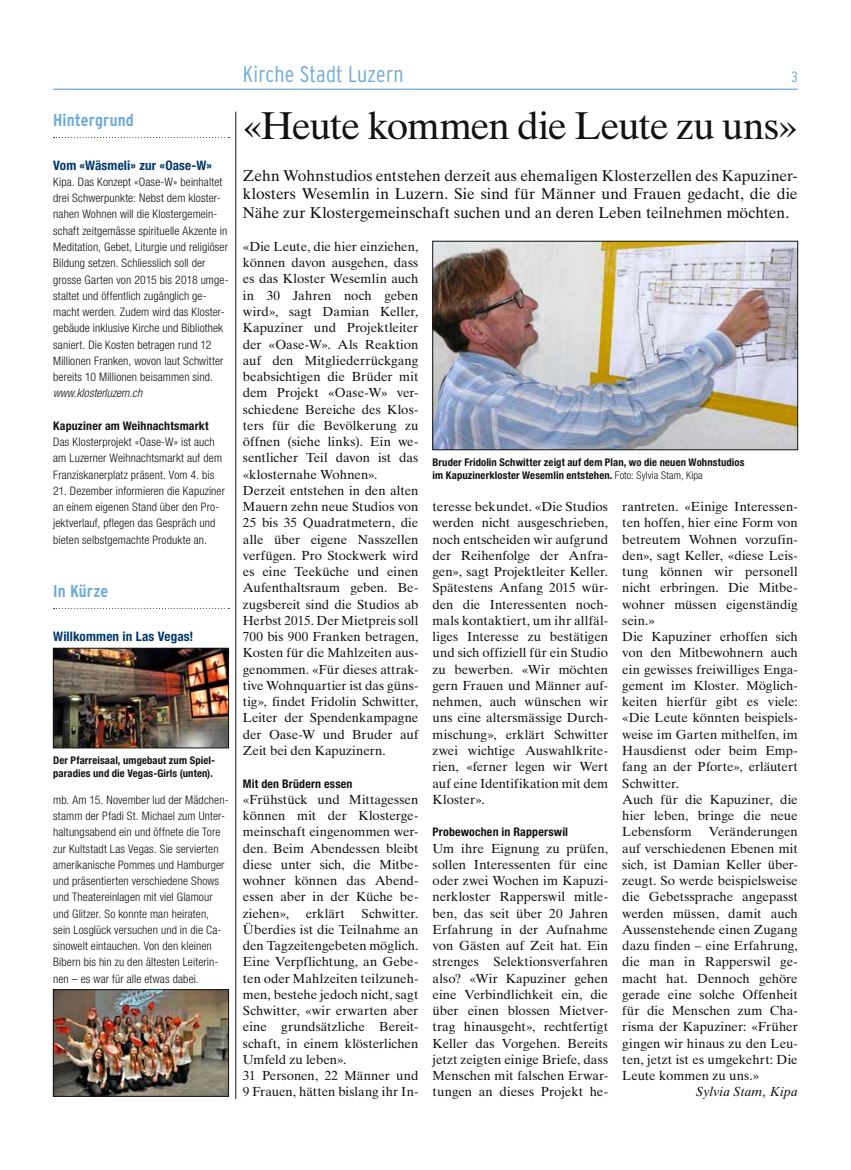
<style>
.page{position:relative;width:851px;height:1170px;background:#fff}
.page>*{position:absolute;margin:0;border:0;box-sizing:border-box;transform-origin:0 0}
.t1{font:38.75px "Times Ten LT Std";letter-spacing:-.035em;color:#111212}
.t2{font:300 condensed 22.5px "Interstate";letter-spacing:.01em;color:#70aad6}
.t3{font:700 condensed 17.12px "Interstate";letter-spacing:.005em;color:#70aad6}
.t4{font:15.62px/18.8px "Times Ten LT Std";letter-spacing:-.005em;color:#111212;text-align:justify}
.t5{font:300 condensed 15px "Interstate";color:#70aad6}
.t6{font:13.12px/16.2px "Times Ten LT Std";letter-spacing:-.005em;color:#111212;text-align:justify}
.t7{font:700 condensed 13.12px "Helvetica Neue LT Std";letter-spacing:.01em;color:#003868}
.t8{font:italic 13.12px "Times Ten LT Std";letter-spacing:.01em;color:#111212}
.t9{font:700 condensed 11.88px "Helvetica Neue LT Std";letter-spacing:.015em;color:#111212}
.t10{font:300 condensed 11.75px/16.2px "Helvetica Neue LT Std";letter-spacing:.01em;color:#111212}
.t11{font:italic 300 condensed 11.75px "Helvetica Neue LT Std";letter-spacing:.005em;color:#111212}
.t12{font:700 condensed 10.62px/12.8px "Helvetica Neue LT Std";letter-spacing:.01em;color:#111212}
.s1{font-weight:300}
</style>
<div class="page">
<hr style="left:53px;top:89px;width:744px;height:1px;background:#70aad6">
<hr style="left:235px;top:112px;width:1px;height:986px;background:#111212">
<svg style="left:54px;top:137px;width:175px;height:1px"></svg>
<svg style="left:54px;top:608px;width:175px;height:1px"></svg>
<img style="left:55px;top:650px;width:172px;height:96px">
<div style="left:53px;top:648px;width:176px;height:100px;border:1px solid #111212"></div>
<img style="left:55px;top:991px;width:172px;height:103px">
<div style="left:53px;top:989px;width:176px;height:107px;border:1px solid #111212"></div>
<img style="left:434px;top:243px;width:361px;height:205px">
<div style="left:432px;top:241px;width:365px;height:209px;border:1px solid #111212"></div>
<h3 class="t3" style="left:53px;top:111px;width:82px">Hintergrund</h3>
<p class="t7" style="left:53px;top:157px;width:160px">Vom «Wäsmeli» zur «Oase-W»</p>
<p class="t10" style="left:53px;top:173px;width:177px">Kipa. Das Konzept «Oase-W» beinhaltet drei Schwerpunkte: Nebst dem kloster&shy;nahen Wohnen will die Klostergemein&shy;schaft zeitgemässe spirituelle Akzente in Meditation, Gebet, Liturgie und religiöser Bildung setzen. Schliesslich soll der grosse Garten von 2015 bis 2018 umge&shy;staltet und öffentlich zugänglich ge&shy;macht werden. Zudem wird das Kloster&shy;gebäude inklusive Kirche und Bibliothek saniert. Die Kosten betragen rund 12<br>Millionen Franken, wovon laut Schwitter bereits 10 Millionen beisammen sind.</p>
<p class="t11" style="left:53px;top:386px;width:91px">www.klosterluzern.ch</p>
<p class="t9" style="left:53px;top:418px;width:157px">Kapuziner am Weihnachtsmarkt</p>
<p class="t10" style="left:53px;top:433px;width:170px">Das Klosterprojekt «Oase-W» ist auch am Luzerner Weihnachtsmarkt auf dem<br>Franziskanerplatz präsent. Vom 4. bis</p>
<p class="t10" style="left:53px;top:482px;width:173px">21. Dezember informieren die Kapuziner an einem eigenen Stand über den Pro&shy;jektverlauf, pflegen das Gespräch und bieten selbstgemachte Produkte an.</p>
<h3 class="t3" style="left:53px;top:581px;width:56px">In Kürze</h3>
<p class="t7" style="left:53px;top:628px;width:142px">Willkommen in Las Vegas!</p>
<p class="t12" style="left:53px;top:753px;width:162px">Der Pfarreisaal, umgebaut zum Spiel&shy;paradies und die Vegas-Girls (unten).</p>
<p class="t10" style="left:53px;top:791px;width:176px">mb. Am 15. November lud der Mädchen&shy;stamm der Pfadi St. Michael zum Unter&shy;haltungsabend ein und öffnete die Tore zur Kultstadt Las Vegas. Sie servierten amerikanische Pommes und Hamburger und präsentierten verschiedene Shows und Theatereinlagen mit viel Glamour und Glitzer. So konnte man heiraten, sein Losglück versuchen und in die Ca&shy;sinowelt eintauchen. Von den kleinen Bibern bis hin zu den ältesten Leiterin&shy;nen – es war für alle etwas dabei.</p>
<h2 class="t2" style="left:243px;top:62px;width:162px">Kirche Stadt Luzern</h2>
<p class="t5" style="left:791px;top:68px;width:8px">3</p>
<h1 class="t1" style="left:243px;top:103px;width:556px">«Heute kommen die Leute zu uns»</h1>
<p class="t4" style="left:243px;top:166px;width:556px">Zehn Wohnstudios entstehen derzeit aus ehemaligen Klosterzellen des Kapuziner&shy;klosters Wesemlin in Luzern. Sie sind für Männer und Frauen gedacht, die die Nähe zur Klostergemeinschaft suchen und an deren Leben teilnehmen möchten.</p>
<p class="t6" style="left:243px;top:238px;width:177px;text-align:left">«Die Leute, die hier einziehen, können davon ausgehen, dass es das Kloster Wesemlin auch in 30 Jahren noch geben wird», sagt Damian Keller,<br>Kapuziner und Projektleiter der «Oase-W». Als Reaktion auf den Mitgliederrückgang beabsichtigen die Brüder mit dem Projekt «Oase-W» ver&shy;schiedene Bereiche des Klos&shy;ters für die Bevölkerung zu öffnen (siehe links). Ein we&shy;sentlicher Teil davon ist das «klosternahe Wohnen».<br>Derzeit entstehen in den alten<br>Mauern zehn neue Studios von<br>25 bis 35 Quadratmetern, die alle über eigene Nasszellen verfügen. Pro Stockwerk wird es eine Teeküche und einen<br>Aufenthaltsraum geben. Be&shy;zugsbereit sind die Studios ab<br>Herbst 2015. Der Mietpreis soll<br>700 bis 900 Franken betragen,<br>Kosten für die Mahlzeiten aus&shy;genommen. «Für dieses attrak&shy;tive Wohnquartier ist das güns&shy;tig», findet Fridolin Schwitter,<br>Leiter der Spendenkampagne der Oase-W und Bruder auf<br>Zeit bei den Kapuzinern.</p>
<p class="t9" style="left:243px;top:776px;width:111px">Mit den Brüdern essen</p>
<p class="t6" style="left:243px;top:791px;width:177px">«Frühstück und Mittagessen können mit der Klosterge&shy;meinschaft eingenommen wer&shy;den. Beim Abendessen bleibt diese unter sich, die Mitbe&shy;wohner können das Abend&shy;essen aber in der Küche be&shy;ziehen»,</p>
<p class="t6" style="left:243px;top:904px;width:177px;text-align:left;text-indent:119px">Schwitter.<br>Überdies ist die Teilnahme an den Tagzeitengebeten möglich.<br>Eine Verpflichtung, an Gebe&shy;ten oder Mahlzeiten teilzuneh&shy;men, bestehe jedoch nicht, sagt<br>Schwitter, «wir erwarten aber eine grundsätzliche Bereit&shy;schaft, in einem klösterlichen<br>Umfeld zu leben».<br>31 Personen, 22 Männer und<br>9 Frauen, hätten bislang ihr In-</p>
<p class="t6" style="left:306px;top:904px;width:41px">erklärt</p>
<p class="t12" style="left:432px;top:455px;width:313px">Bruder Fridolin Schwitter zeigt auf dem Plan, wo die neuen Wohnstudios im Kapuzinerkloster Wesemlin entstehen. <span class="s1">Foto: Sylvia Stam, Kipa</span></p>
<p class="t6" style="left:432px;top:498px;width:177px">teresse bekundet. «Die Studios werden nicht ausgeschrieben, noch entscheiden wir aufgrund der Reihenfolge der Anfra&shy;gen», sagt Projektleiter Keller.<br>Spätestens Anfang 2015 wür&shy;den die Interessenten noch&shy;mals kontaktiert, um ihr allfäl&shy;liges Interesse zu bestätigen und sich offiziell für ein Studio zu bewerben. «Wir möchten gern Frauen und Männer auf&shy;nehmen, auch wünschen wir uns eine altersmässige Durch&shy;mischung», erklärt Schwitter zwei wichtige Auswahlkrite&shy;rien, «ferner legen wir Wert auf eine Identifikation mit dem Kloster».</p>
<p class="t9" style="left:432px;top:824px;width:137px">Probewochen in Rapperswil</p>
<p class="t6" style="left:432px;top:839px;width:177px">Um ihre Eignung zu prüfen, sollen Interessenten für eine oder zwei Wochen im Kapuzi&shy;nerkloster Rapperswil mitle&shy;ben, das seit über 20 Jahren Erfahrung in der Aufnahme von Gästen auf Zeit hat. Ein strenges Selektionsverfahren also? «Wir Kapuziner gehen eine Verbindlichkeit ein, die über einen blossen Mietver&shy;trag hinausgeht», rechtfertigt Keller das Vorgehen. Bereits jetzt zeigten einige Briefe, dass Menschen mit falschen Erwar&shy;tungen an dieses Projekt he-</p>
<p class="t6" style="left:622px;top:498px;width:177px;text-align:left">rantreten. «Einige Interessen&shy;ten hoffen, hier eine Form von betreutem Wohnen vorzufin&shy;den», sagt Keller, «diese Leis&shy;tung können wir personell nicht erbringen. Die Mitbe&shy;wohner müssen eigenständig sein.»<br>Die Kapuziner erhoffen sich von den Mitbewohnern auch ein gewisses freiwilliges Enga&shy;gement im Kloster. Möglich&shy;keiten hierfür gibt es viele: «Die Leute könnten beispiels&shy;weise im Garten mithelfen, im<br>Hausdienst oder beim Emp&shy;fang an der Pforte», erläutert<br>Schwitter.<br>Auch für die Kapuziner, die hier leben, bringe die neue<br>Lebensform</p>
<p class="t6" style="left:622px;top:823px;width:177px;text-indent:87px">Veränderungen auf verschiedenen Ebenen mit sich, ist Damian Keller über&shy;zeugt. So werde beispielsweise die Gebetssprache angepasst werden müssen, damit auch Aussenstehende einen Zugang dazu finden – eine Erfahrung, die man in Rapperswil ge&shy;macht hat. Dennoch gehöre gerade eine solche Offenheit für die Menschen zum Cha&shy;risma der Kapuziner: «Früher gingen wir hinaus zu den Leu&shy;ten, jetzt ist es umgekehrt: Die Leute kommen zu uns.»</p>
<p class="t8" style="left:695px;top:1084px;width:103px">Sylvia Stam, Kipa</p>
</div>
